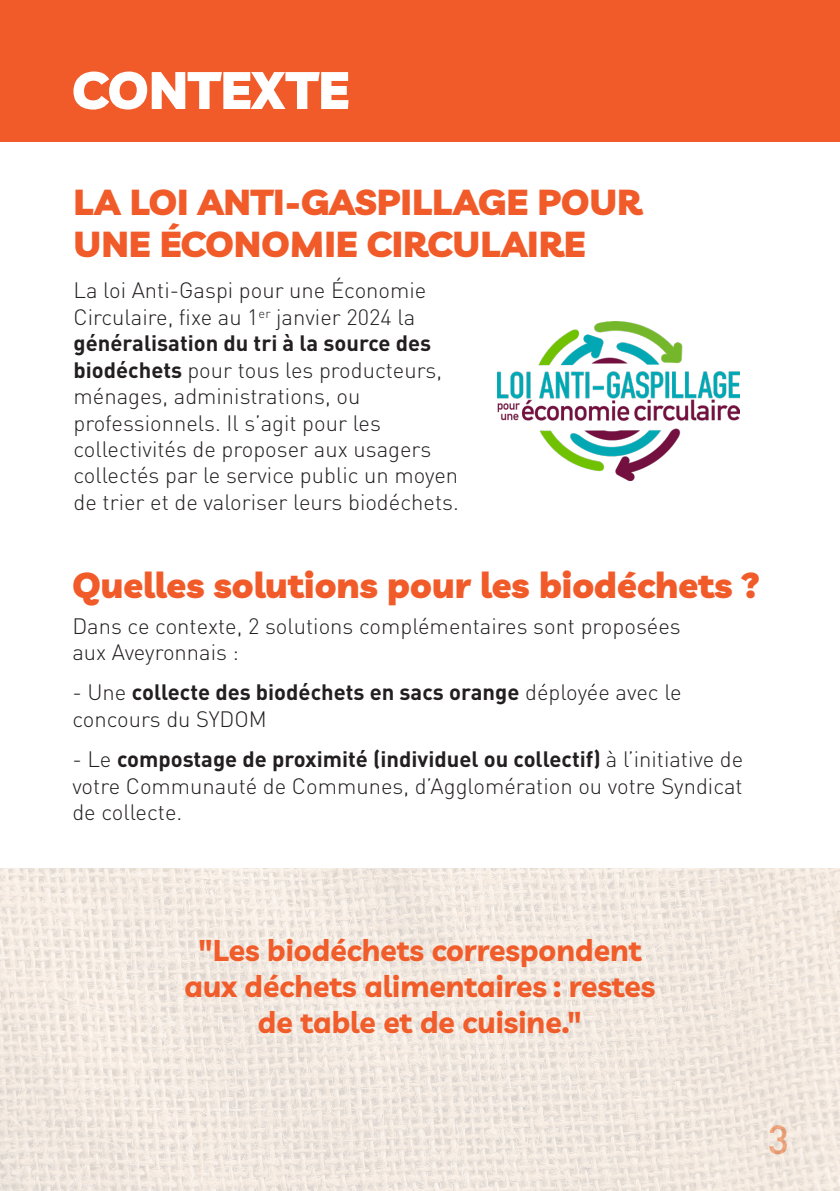
<style>
.page{position:relative;width:840px;height:1191px;background:#fff}
.page>*{position:absolute;margin:0;border:0;box-sizing:border-box;transform-origin:0 0}
.t1{font:900 52px "Livvic";color:#fff}
.t2{font:500 40px "DINOT";color:#f8aa84}
.t3{font:900 36px/42px "Livvic";color:#f15b2a}
.t4{font:700 30px/36px "Livvic";color:#f05c2a;text-align:center}
.t5{font:300 22px/26.4px "DINOT";color:#231f20}
.s1{font-weight:700}
</style>
<div class="page">
<div style="left:0;top:0;width:839px;height:142px;background:#f15b2a"></div>
<img style="left:497px;top:322px;width:241px;height:159px">
<img style="left:0;top:868px;width:839px;height:323px">
<p class="t1" style="left:72px;top:48px;width:278px">CONTEXTE</p>
<p class="t3" style="left:73px;top:177px;width:569px">LA LOI ANTI-GASPILLAGE POUR<br>UNE ÉCONOMIE CIRCULAIRE</p>
<p class="t5" style="left:73px;top:276px;width:387px">La loi Anti-Gaspi pour une Économie Circulaire, fixe au 1<sup>er</sup> janvier 2024 la <span class="s1">généralisation du tri à la source des biodéchets</span> pour tous les producteurs, ménages, administrations, ou professionnels. Il s’agit pour les collectivités de proposer aux usagers collectés par le service public un moyen de trier et de valoriser leurs biodéchets.</p>
<p class="t3" style="left:72px;top:560px;width:689px">Quelles solutions pour les biodéchets ?</p>
<p class="t5" style="left:72px;top:612px;width:609px">Dans ce contexte, 2 solutions complémentaires sont proposées</p>
<p class="t5" style="left:72px;top:638px;width:168px">aux Aveyronnais :</p>
<p class="t5" style="left:72px;top:678px;width:610px">- Une <span class="s1">collecte des biodéchets en sacs orange</span> déployée avec le concours du SYDOM</p>
<p class="t5" style="left:72px;top:745px;width:672px;text-align:justify">- Le <span class="s1">compostage de proximité (individuel ou collectif)</span> à l’initiative de votre Communauté de Communes, d’Agglomération ou votre Syndicat de collecte.</p>
<p class="t4" style="left:184px;top:929px;width:472px">"Les biodéchets correspondent aux déchets alimentaires : restes de table et de cuisine."</p>
<h2 class="t2" style="left:767px;top:1112px;width:23px">3</h2>
</div>
